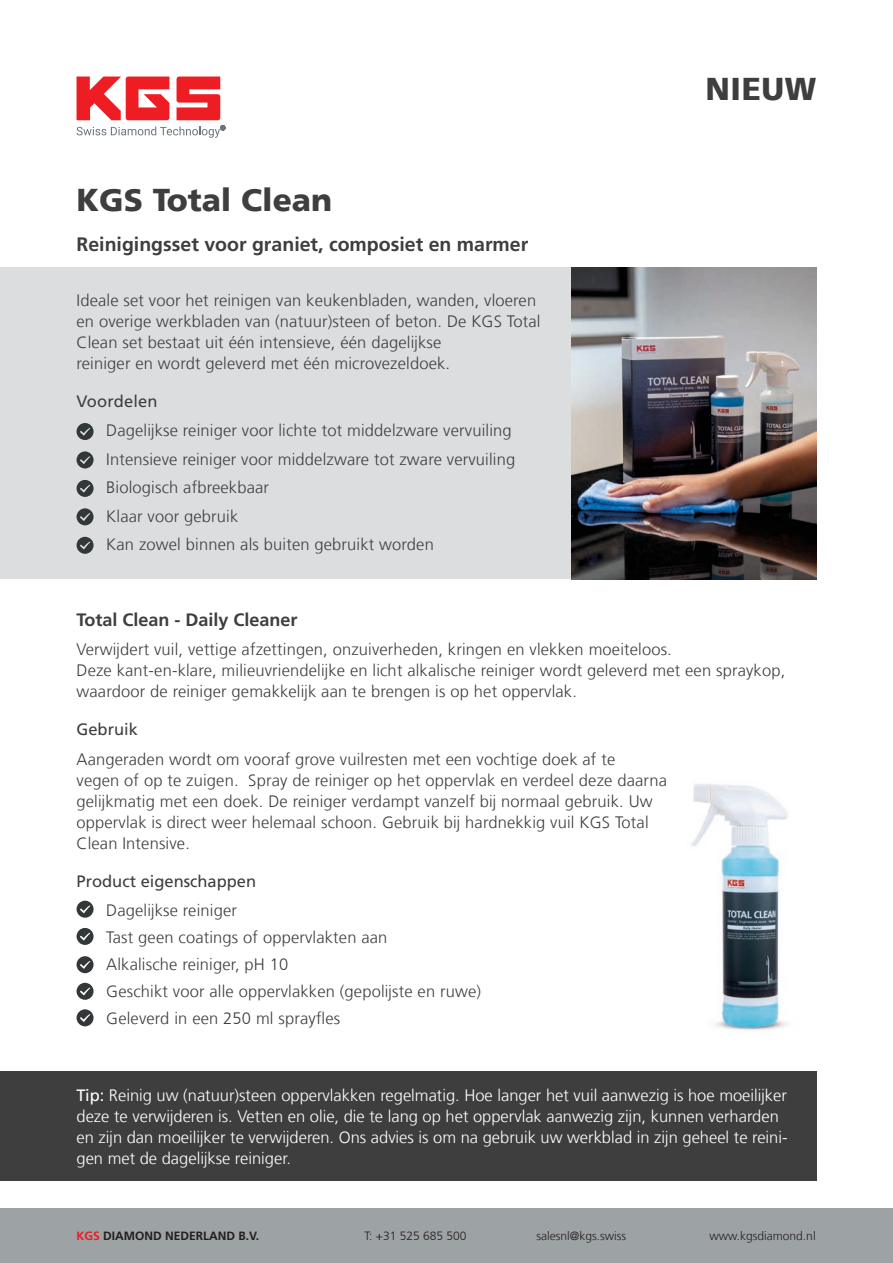
<style>
.page{position:relative;width:893px;height:1263px;background:#fff}
.page>*{position:absolute;margin:0;border:0;box-sizing:border-box;transform-origin:0 0}
.t1{font:900 31.5px "Frutiger 75";color:#3e3e3f}
.t2{font:700 19.5px "Frutiger LT Com";color:#3e3e3f}
.t3{font:700 18px "Frutiger LT Com";color:#3e3e3f}
.t4{font:300 16.5px/21px "Frutiger LT Com";letter-spacing:.01em;color:#3e3e3f}
.t5{font:300 16.5px/21px "Frutiger LT Com";color:#fff}
.t6{font:16.5px "Frutiger LT Com";color:#3e3e3f}
.t7{font:300 12px "Frutiger LT Com";color:#231f20}
.t8{font:700 12px "Frutiger LT Com";color:#231f20}
.s1{font-weight:400}
.s2{color:#eb1c22}
</style>
<div class="page">
<div style="left:0;top:268px;width:816px;height:311px;background:#dcdddf"></div>
<div style="left:0;top:1071px;width:816px;height:110px;background:#3e3e3f"></div>
<svg style="left:77px;top:77px;width:148px;height:61px"></svg>
<img style="left:572px;top:268px;width:244px;height:311px">
<img style="left:691px;top:783px;width:97px;height:229px">
<img style="left:715px;top:1012px;width:72px;height:18px">
<svg style="left:77px;top:901px;width:17px;height:17px"></svg>
<svg style="left:77px;top:928px;width:17px;height:17px"></svg>
<svg style="left:77px;top:956px;width:17px;height:17px"></svg>
<svg style="left:77px;top:983px;width:17px;height:17px"></svg>
<svg style="left:77px;top:1009px;width:17px;height:17px"></svg>
<svg style="left:77px;top:423px;width:17px;height:17px"></svg>
<svg style="left:77px;top:451px;width:17px;height:17px"></svg>
<svg style="left:77px;top:480px;width:17px;height:17px"></svg>
<svg style="left:77px;top:508px;width:17px;height:17px"></svg>
<svg style="left:77px;top:537px;width:17px;height:17px"></svg>
<h1 class="t1" style="left:77px;top:181px;width:257px">KGS Total Clean</h1>
<p class="t2" style="left:77px;top:232px;width:453px">Reinigingsset voor graniet, composiet en marmer</p>
<p class="t4" style="left:77px;top:290px;width:465px">Ideale set voor het reinigen van keukenbladen, wanden, vloeren en overige werkbladen van (natuur)steen of beton. De KGS Total Clean set bestaat uit één intensieve, één dagelijkse<br>reiniger en wordt geleverd met één microvezeldoek.</p>
<p class="t6" style="left:77px;top:392px;width:83px">Voordelen</p>
<p class="t4" style="left:106px;top:417px;width:410px;line-height:28.5px">Dagelijkse reiniger voor lichte tot middelzware vervuiling Intensieve reiniger voor middelzware tot zware vervuiling Biologisch afbreekbaar<br>Klaar voor gebruik<br>Kan zowel binnen als buiten gebruikt worden</p>
<p class="t3" style="left:77px;top:609px;width:223px">Total Clean - Daily Cleaner</p>
<h1 class="t1" style="left:705px;top:70px;width:113px">NIEUW</h1>
<p class="t4" style="left:77px;top:639px;width:710px">Verwijdert vuil, vettige afzettingen, onzuiverheden, kringen en vlekken moeiteloos.<br>Deze kant-en-klare, milieuvriendelijke en licht alkalische reiniger wordt geleverd met een spraykop, waardoor de reiniger gemakkelijk aan te brengen is op het oppervlak.</p>
<p class="t6" style="left:77px;top:720px;width:63px">Gebruik</p>
<p class="t4" style="left:77px;top:749px;width:592px">Aangeraden wordt om vooraf grove vuilresten met een vochtige doek af te<br>vegen of op te zuigen. Spray de reiniger op het oppervlak en verdeel deze daarna gelijkmatig met een doek. De reiniger verdampt vanzelf bij normaal gebruik. Uw oppervlak is direct weer helemaal schoon. Gebruik bij hardnekkig vuil KGS Total Clean Intensive.</p>
<p class="t6" style="left:77px;top:871px;width:181px">Product eigenschappen</p>
<p class="t4" style="left:106px;top:897px;width:376px;line-height:27px">Dagelijkse reiniger<br>Tast geen coatings of oppervlakten aan<br>Alkalische reiniger, pH 10<br>Geschikt voor alle oppervlakken (gepolijste en ruwe)<br>Geleverd in een 250 ml sprayfles</p>
<p class="t5" style="left:77px;top:1085px;width:713px"><span class="s1">Tip:</span> Reinig uw (natuur)steen oppervlakken regelmatig. Hoe langer het vuil aanwezig is hoe moeilijker deze te verwijderen is. Vetten en olie, die te lang op het oppervlak aanwezig zijn, kunnen verharden en zijn dan moeilijker te verwijderen. Ons advies is om na gebruik uw werkblad in zijn geheel te reini&shy;gen met de dagelijkse reiniger.</p>
<p class="t8" style="left:77px;top:1229px;width:184px"><span class="s2">KGS</span> DIAMOND NEDERLAND B.V.</p>
<p class="t7" style="left:365px;top:1229px;width:103px">T: +31 525 685 500</p>
<p class="t7" style="left:537px;top:1229px;width:91px">salesnl@kgs.swiss</p>
<p class="t7" style="left:710px;top:1229px;width:108px">www.kgsdiamond.nl</p>
</div>
